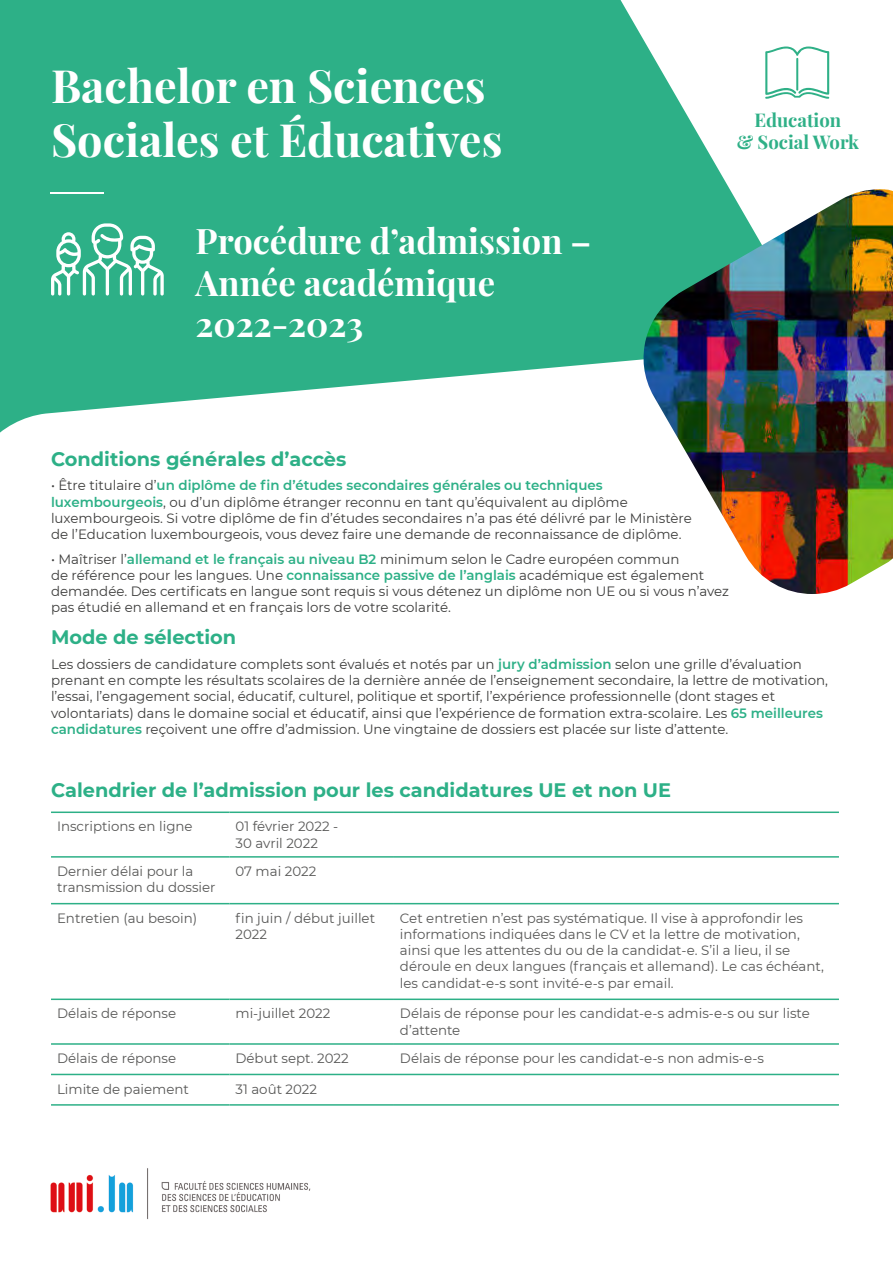
<style>
.page{position:relative;width:893px;height:1263px;background:#2db087}
.page>*{position:absolute;margin:0;border:0;box-sizing:border-box;transform-origin:0 0}
.t1{font:45px/54px "Playfair Display";color:#fff}
.t2{font:34.5px/41.4px "Playfair Display";color:#fff}
.t3{font:700 19.5px "Montserrat";color:#2db087}
.t4{font:18.45px/22.2px "Playfair Display";color:#2fb087;text-align:center}
.t5{font:13.5px/16.2px "Montserrat";color:#3c3c3b}
.t6{font:13.5px/16.2px "Montserrat";color:#575756}
.s1{font-weight:600;color:#2db087}
</style>
<div class="page">
<div style="left:0;top:361px;width:893px;height:902px;background:#fff"></div>
<hr style="left:51px;top:811px;width:179px;height:2px;background:#2db087">
<hr style="left:230px;top:811px;width:164px;height:2px;background:#2db087">
<hr style="left:394px;top:811px;width:445px;height:2px;background:#2db087">
<hr style="left:51px;top:856px;width:179px;height:2px;background:#2db087">
<hr style="left:230px;top:856px;width:164px;height:2px;background:#2db087">
<hr style="left:394px;top:856px;width:445px;height:2px;background:#2db087">
<hr style="left:51px;top:903px;width:179px;height:1px;background:#2db087">
<hr style="left:230px;top:903px;width:164px;height:1px;background:#2db087">
<hr style="left:394px;top:903px;width:445px;height:1px;background:#2db087">
<hr style="left:51px;top:998px;width:179px;height:2px;background:#2db087">
<hr style="left:230px;top:998px;width:164px;height:2px;background:#2db087">
<hr style="left:394px;top:998px;width:445px;height:2px;background:#2db087">
<hr style="left:51px;top:1043px;width:179px;height:2px;background:#2db087">
<hr style="left:230px;top:1043px;width:164px;height:2px;background:#2db087">
<hr style="left:394px;top:1043px;width:445px;height:2px;background:#2db087">
<hr style="left:51px;top:1074px;width:179px;height:1px;background:#2db087">
<hr style="left:230px;top:1074px;width:164px;height:1px;background:#2db087">
<hr style="left:394px;top:1074px;width:445px;height:1px;background:#2db087">
<hr style="left:51px;top:1104px;width:179px;height:2px;background:#2db087">
<hr style="left:230px;top:1104px;width:164px;height:2px;background:#2db087">
<hr style="left:394px;top:1104px;width:445px;height:2px;background:#2db087">
<svg style="left:621px;top:0;width:272px;height:443px;fill:#fff"></svg>
<img style="left:641px;top:189px;width:252px;height:405px">
<hr style="left:50px;top:192px;width:53px;height:1px;background:#fff">
<svg style="left:51px;top:223px;width:113px;height:73px"></svg>
<svg style="left:765px;top:47px;width:64px;height:52px;background:#d7f0e8"></svg>
<img style="left:43px;top:1165px;width:272px;height:57px">
<h1 class="t1" style="left:51px;top:55px;width:453px">Bachelor en Sciences<br>Sociales et Éducatives</h1>
<h2 class="t2" style="left:196px;top:218px;width:397px">Procédure d’admission –<br>Année académique<br>2022-2023</h2>
<h3 class="t4" style="left:737px;top:107px;width:124px">Education<br>&amp; Social Work</h3>
<h3 class="t3" style="left:51px;top:445px;width:297px">Conditions générales d’accès</h3>
<p class="t5" style="left:51px;top:477px;width:642px">• Être titulaire d’<span class="s1">un diplôme de fin d’études secondaires générales ou techniques luxembourgeois</span>, ou d’un diplôme étranger reconnu en tant qu’équivalent au diplôme luxembourgeois. Si votre diplôme de fin d’études secondaires n’a pas été délivré par le Ministère de l’Education luxembourgeois, vous devez faire une demande de reconnaissance de diplôme.</p>
<p class="t5" style="left:51px;top:550px;width:680px">• Maîtriser l’<span class="s1">allemand et le français au niveau B2</span> minimum selon le Cadre européen commun<br>de référence pour les langues. Une <span class="s1">connaissance passive de l’anglais</span> académique est également demandée. Des certificats en langue sont requis si vous détenez un diplôme non UE ou si vous n’avez pas étudié en allemand et en français lors de votre scolarité.</p>
<h3 class="t3" style="left:51px;top:623px;width:187px">Mode de sélection</h3>
<p class="t5" style="left:51px;top:656px;width:779px">Les dossiers de candidature complets sont évalués et notés par un <span class="s1">jury d’admission</span> selon une grille d’évaluation prenant en compte les résultats scolaires de la dernière année de l’enseignement secondaire, la lettre de motivation, l’essai, l’engagement social, éducatif, culturel, politique et sportif, l’expérience professionnelle (dont stages et volontariats) dans le domaine social et éducatif, ainsi que l’expérience de formation extra-scolaire. Les <span class="s1">65 meilleures candidatures</span> reçoivent une offre d’admission. Une vingtaine de dossiers est placée sur liste d’attente.</p>
<h3 class="t3" style="left:51px;top:776px;width:622px">Calendrier de l’admission pour les candidatures UE et non UE</h3>
<p class="t6" style="left:57px;top:818px;width:137px">Inscriptions en ligne</p>
<p class="t6" style="left:236px;top:818px;width:104px">01 février 2022 -<br>30 avril 2022</p>
<p class="t6" style="left:57px;top:862px;width:160px">Dernier délai pour la transmission du dossier</p>
<p class="t6" style="left:236px;top:862px;width:82px">07 mai 2022</p>
<p class="t6" style="left:57px;top:909px;width:142px">Entretien (au besoin)</p>
<p class="t6" style="left:236px;top:909px;width:141px">fin juin / début juillet<br>2022</p>
<p class="t6" style="left:400px;top:909px;width:425px">Cet entretien n’est pas systématique. Il vise à approfondir les informations indiquées dans le CV et la lettre de motivation, ainsi que les attentes du ou de la candidat-e. S’il a lieu, il se déroule en deux langues (français et allemand). Le cas échéant, les candidat-e-s sont invité-e-s par email.</p>
<p class="t6" style="left:57px;top:1005px;width:121px">Délais de réponse</p>
<p class="t6" style="left:236px;top:1005px;width:96px">mi-juillet 2022</p>
<p class="t6" style="left:400px;top:1005px;width:411px">Délais de réponse pour les candidat-e-s admis-e-s ou sur liste d’attente</p>
<p class="t6" style="left:57px;top:1050px;width:121px">Délais de réponse</p>
<p class="t6" style="left:236px;top:1050px;width:115px">Début sept. 2022</p>
<p class="t6" style="left:400px;top:1050px;width:366px">Délais de réponse pour les candidat-e-s non admis-e-s</p>
<p class="t6" style="left:57px;top:1080px;width:133px">Limite de paiement</p>
<p class="t6" style="left:236px;top:1080px;width:83px">31 août 2022</p>
</div>
